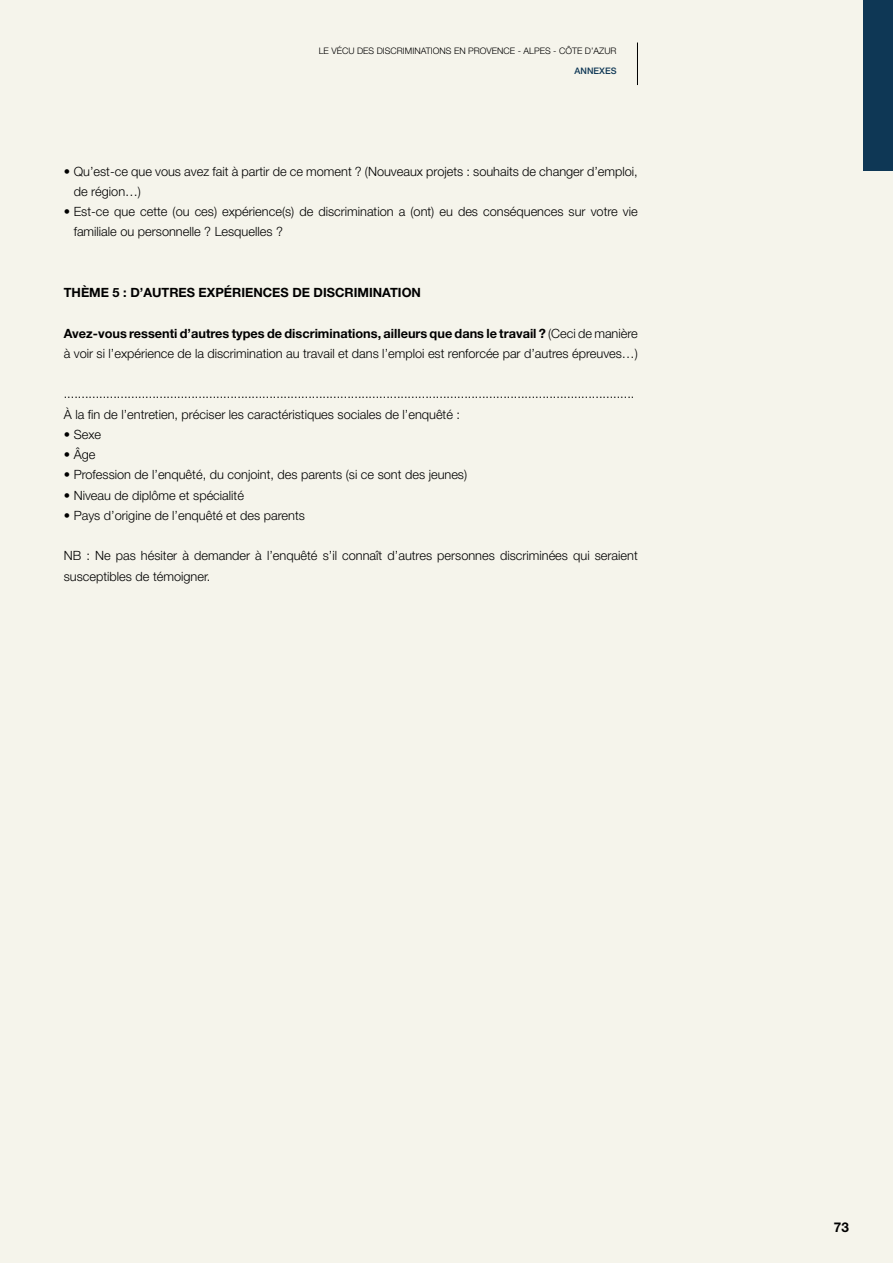
<style>
.page{position:relative;width:893px;height:1263px;background:#f5f4eb}
.page>*{position:absolute;margin:0;border:0;box-sizing:border-box;transform-origin:0 0}
.t1{font:700 13.5px "Helvetica Neue";color:#000}
.t2{font:300 12.75px/20.2px "Helvetica Neue";color:#000}
.t3{font:700 12.75px "Helvetica Neue";color:#000}
.t4{font:300 9px "Helvetica Neue";color:#000}
.t5{font:500 9px "Helvetica Neue";color:#0e3755}
.s1{font-weight:700}
</style>
<div class="page">
<hr style="left:637px;top:43px;width:1px;height:42px;background:#000">
<div style="left:863px;top:0;width:30px;height:170px;background:#0e3755"></div>
<p class="t4" style="left:319px;top:45px;width:299px">Le vécu des discriminations en Provence - Alpes - Côte d’Azur</p>
<p class="t5" style="left:575px;top:66px;width:44px">ANN EXES</p>
<p class="t2" style="left:74px;top:161px;width:566px;text-indent:-10px">• Qu’est-ce que vous avez fait à partir de ce moment ? (Nouveaux projets : souhaits de changer d’emploi, de région…)</p>
<p class="t2" style="left:74px;top:201px;width:566px;text-indent:-10px">• Est-ce que cette (ou ces) expérience(s) de discrimination a (ont) eu des conséquences sur votre vie familiale ou personnelle ? Lesquelles ?</p>
<p class="t3" style="left:64px;top:285px;width:359px">Thème 5 : D’autres expériences de discrimination</p>
<p class="t2" style="left:64px;top:323px;width:576px"><span class="s1">Avez-vous ressenti d’autres types de discriminations, ailleurs que dans le travail ?</span> (Ceci de manière à voir si l’expérience de la discrimination au travail et dans l’emploi est renforcée par d’autres épreuves…)</p>
<p class="t2" style="left:64px;top:383px;width:572px">.................................................................................................................................................................<br>À la fin de l’entretien, préciser les caractéristiques sociales de l’enquêté :</p>
<p class="t2" style="left:64px;top:424px;width:39px">• Sexe</p>
<p class="t2" style="left:64px;top:444px;width:33px">• Âge</p>
<p class="t2" style="left:64px;top:464px;width:405px">• Profession de l’enquêté, du conjoint, des parents (si ce sont des jeunes)</p>
<p class="t2" style="left:64px;top:485px;width:182px">• Niveau de diplôme et spécialité</p>
<p class="t2" style="left:64px;top:505px;width:243px">• Pays d’origine de l’enquêté et des parents</p>
<p class="t2" style="left:64px;top:545px;width:7px">NB</p>
<p class="t2" style="left:64px;top:545px;width:575px;text-indent:23px">: Ne pas hésiter à demander à l’enquêté s’il connaît d’autres personnes discriminées qui seraient susceptibles de témoigner.</p>
<p class="t1" style="left:834px;top:1218px;width:17px">73</p>
</div>
